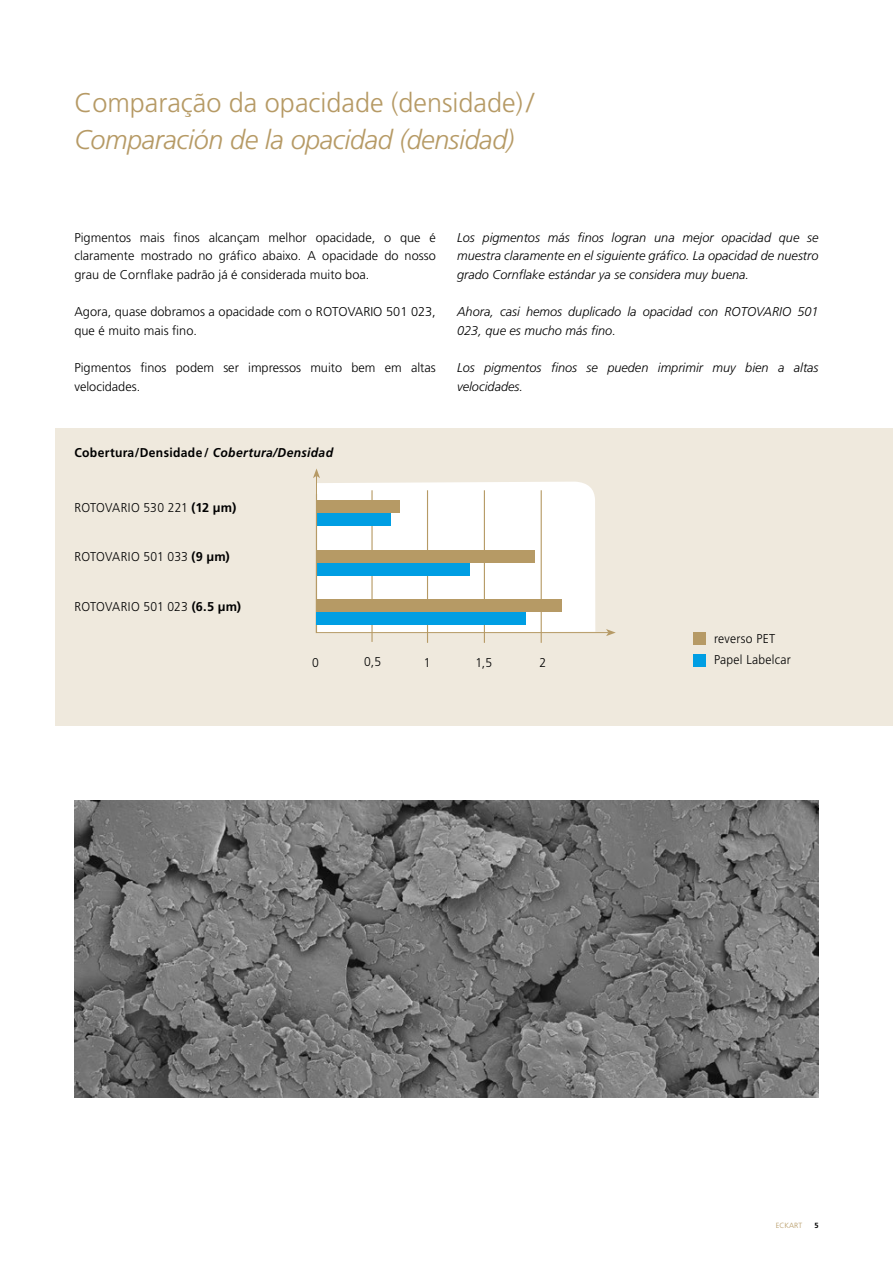
<style>
.page{position:relative;width:893px;height:1263px;background:#fff}
.page>*{position:absolute;margin:0;border:0;box-sizing:border-box;transform-origin:0 0}
.t1{font:300 27px "Frutiger LT Std";color:#b69a65}
.t2{font:italic 300 27px "Frutiger LT Std";letter-spacing:-.015em;color:#b69a65}
.t3{font:italic 300 12.75px/18.6px "Frutiger LT Std";color:#000}
.t4{font:300 12.75px/18.6px "Frutiger LT Std";color:#000}
.t5{font:300 12.75px "Frutiger LT Std";color:#000;scale:.95 1}
.t6{font:700 12.75px "Frutiger LT Std";letter-spacing:.03em;color:#000;scale:.95 1}
.t7{font:300 12.75px/21.5px "Frutiger LT Std";letter-spacing:.02em;color:#000;scale:.95 1}
.t8{font:300 7.5px "Frutiger LT Std";color:#b69a65}
.t9{font:700 7.5px "Frutiger LT Std";color:#000}
.s1{font-style:italic}
.s2{font-weight:700}
</style>
<div class="page">
<div style="left:56px;top:428px;width:837px;height:297px;background:#efe9dd"></div>
<img style="left:74px;top:800px;width:745px;height:298px">
<div style="left:693px;top:632px;width:13px;height:13px;background:#b69a65"></div>
<div style="left:693px;top:654px;width:13px;height:13px;background:#009ee3"></div>
<svg style="left:313px;top:468px;width:282px;height:165px;background:#fafaf8"></svg>
<svg style="left:606px;top:629px;width:10px;height:7px"></svg>
<div style="left:316px;top:500px;width:84px;height:13px;background:#b69a65"></div>
<div style="left:317px;top:550px;width:217px;height:13px;background:#b69a65"></div>
<div style="left:316px;top:599px;width:246px;height:13px;background:#b69a65"></div>
<hr style="left:371px;top:490px;width:2px;height:152px;background:#b69a65">
<hr style="left:427px;top:490px;width:1px;height:153px;background:#b69a65">
<hr style="left:484px;top:490px;width:1px;height:153px;background:#b69a65">
<hr style="left:541px;top:490px;width:1px;height:153px;background:#b69a65">
<div style="left:316px;top:513px;width:75px;height:13px;background:#009ee3"></div>
<div style="left:317px;top:563px;width:152px;height:13px;background:#009ee3"></div>
<hr style="left:316px;top:494px;width:1px;height:138px;background:#b69a65">
<div style="left:316px;top:612px;width:210px;height:12px;background:#009ee3"></div>
<h1 class="t1" style="left:74px;top:87px;width:461px">Comparação da opacidade (densidade)/</h1>
<h1 class="t2" style="left:74px;top:124px;width:442px">Comparación de la opacidad (densidad)</h1>
<p class="t4" style="left:74px;top:228px;width:363px;text-align:justify">Pigmentos mais finos alcançam melhor opacidade, o que é claramente mostrado no gráfico abaixo. A opacidade do nosso grau de Cornflake padrão já é considerada muito boa.</p>
<p class="t4" style="left:74px;top:303px;width:363px">Agora, quase dobramos a opacidade com o ROTOVARIO 501 023, que é muito mais fino.</p>
<p class="t4" style="left:74px;top:359px;width:363px">Pigmentos finos podem ser impressos muito bem em altas velocidades.</p>
<p class="t3" style="left:457px;top:228px;width:363px;text-align:justify">Los pigmentos más finos logran una mejor opacidad que se muestra claramente en el siguiente gráfico. La opacidad de nuestro grado Cornflake estándar ya se considera muy buena.</p>
<p class="t3" style="left:457px;top:303px;width:363px">Ahora, casi hemos duplicado la opacidad con ROTOVARIO 501<br>023, que es mucho más fino.</p>
<p class="t3" style="left:457px;top:358px;width:363px">Los pigmentos finos se pueden imprimir muy bien a altas velocidades.</p>
<p class="t6" style="left:74px;top:445px;width:274px">Cobertura/Densidade / <span class="s1">Cobertura/Densidad</span></p>
<p class="t5" style="left:74px;top:500px;width:172px">ROTOVARIO 530 221 <span class="s2">(12 µm)</span></p>
<p class="t5" style="left:74px;top:550px;width:165px">ROTOVARIO 501 033 <span class="s2">(9 µm)</span></p>
<p class="t5" style="left:74px;top:599px;width:177px">ROTOVARIO 501 023 <span class="s2">(6.5 µm)</span></p>
<p class="t5" style="left:312px;top:655px;width:9px">0</p>
<p class="t5" style="left:364px;top:655px;width:19px">0,5</p>
<p class="t5" style="left:424px;top:655px;width:9px">1</p>
<p class="t5" style="left:476px;top:655px;width:19px">1,5</p>
<p class="t5" style="left:539px;top:655px;width:9px">2</p>
<p class="t7" style="left:714px;top:628px;width:82px">reverso PET<br>Papel Labelcar</p>
<p class="t8" style="left:776px;top:1221px;width:28px">ECKART</p>
<p class="t9" style="left:814px;top:1221px;width:6px">5</p>
</div>
